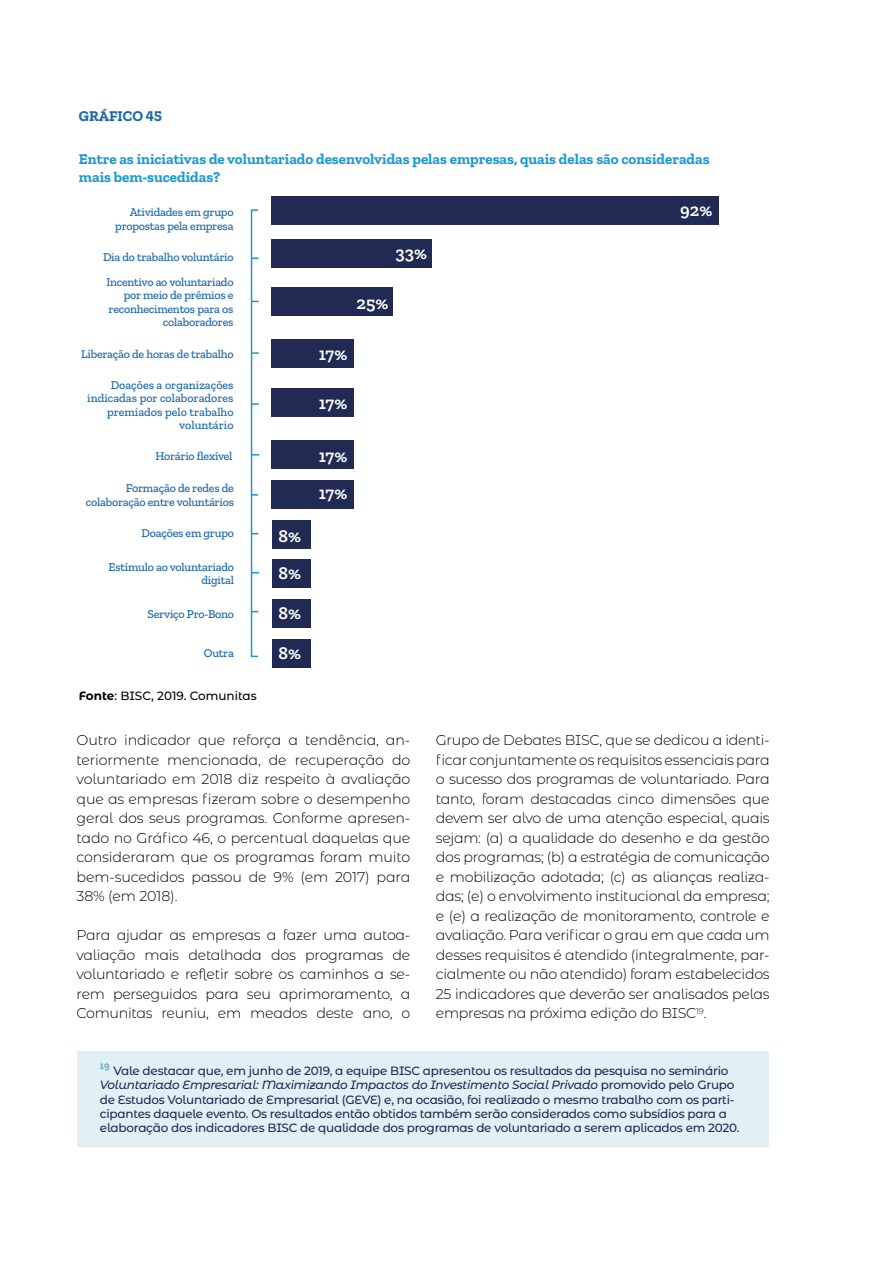
<style>
.page{position:relative;width:893px;height:1263px;background:#fff}
.page>*{position:absolute;margin:0;border:0;box-sizing:border-box;transform-origin:0 0}
.t1{font:600 18px/37.2px "Zilla Slab";letter-spacing:-.02em;color:#fff}
.t2{font:700 15px/18px "Zilla Slab";color:#1c98d5}
.t3{font:700 15px "Zilla Slab";color:#1a67b0}
.t4{font:300 14.25px/19.5px "Montserrat Alternates";letter-spacing:-.02em;color:#000;text-align:justify}
.t5{font:500 12px/14.4px "Montserrat Alternates";letter-spacing:-.02em;color:#202a53}
.t6{font:500 12px/13.5px "Zilla Slab";letter-spacing:-.02em;color:#1a67b0;text-align:right}
.t7{font:500 12px/13.5px "Zilla Slab";color:#1a67b0;text-align:right}
.t8{font:500 12px "Montserrat Alternates";color:#000}
.t9{font:700 10.5px "Zilla Slab";color:#6eb1d1}
.s1{font-weight:700}
.s2{font-style:italic}
</style>
<div class="page">
<div style="left:251px;top:209px;width:8px;height:448px;border:2px solid #1c98d5"></div>
<svg style="left:251px;top:257px;width:7px;height:2px"></svg>
<svg style="left:252px;top:352px;width:7px;height:2px"></svg>
<svg style="left:252px;top:403px;width:7px;height:2px"></svg>
<div style="left:272px;top:196px;width:447px;height:29px;background:#202a53"></div>
<div style="left:272px;top:239px;width:160px;height:29px;background:#202a53"></div>
<div style="left:272px;top:287px;width:121px;height:29px;background:#202a53"></div>
<div style="left:272px;top:339px;width:82px;height:28px;background:#202a53"></div>
<div style="left:272px;top:388px;width:82px;height:29px;background:#202a53"></div>
<div style="left:272px;top:441px;width:82px;height:28px;background:#202a53"></div>
<div style="left:272px;top:480px;width:82px;height:29px;background:#202a53"></div>
<div style="left:272px;top:520px;width:38px;height:28px;background:#202a53"></div>
<div style="left:272px;top:560px;width:38px;height:28px;background:#202a53"></div>
<div style="left:272px;top:599px;width:38px;height:29px;background:#202a53"></div>
<div style="left:272px;top:639px;width:38px;height:28px;background:#202a53"></div>
<svg style="left:251px;top:494px;width:7px;height:2px"></svg>
<div style="left:77px;top:1052px;width:692px;height:95px;background:#e2eff5"></div>
<p class="t3" style="left:79px;top:108px;width:85px">GRÁFICO 45</p>
<p class="t2" style="left:79px;top:151px;width:632px">Entre as iniciativas de voluntariado desenvolvidas pelas empresas, quais delas são consideradas mais bem-sucedidas?</p>
<p class="t6" style="left:115px;top:206px;width:120px">Atividades em grupo propostas pela empresa</p>
<p class="t1" style="left:680px;top:191px;width:34px">92%</p>
<p class="t6" style="left:103px;top:251px;width:132px">Dia do trabalho voluntário</p>
<p class="t6" style="left:106px;top:275px;width:129px">Incentivo ao voluntariado por meio de prêmios e reconhecimentos para os colaboradores</p>
<p class="t6" style="left:81px;top:347px;width:154px">Liberação de horas de trabalho</p>
<p class="t7" style="left:87px;top:378px;width:148px">Doações a organizações indicadas por colaboradores premiados pelo trabalho voluntário</p>
<p class="t6" style="left:155px;top:449px;width:79px">Horário flexível</p>
<p class="t6" style="left:86px;top:481px;width:150px">Formação de redes de colaboração entre voluntários</p>
<p class="t6" style="left:142px;top:526px;width:94px">Doações em grupo</p>
<p class="t6" style="left:109px;top:560px;width:127px">Estímulo ao voluntariado digital</p>
<p class="t6" style="left:148px;top:608px;width:88px">Serviço Pro-Bono</p>
<p class="t6" style="left:204px;top:646px;width:32px">Outra</p>
<p class="t8" style="left:79px;top:687px;width:179px"><span class="s1">Fonte</span>: BISC, 2019. Comunitas</p>
<p class="t1" style="left:278px;top:517px;width:24px">8%<br>8%</p>
<p class="t1" style="left:278px;top:594px;width:24px;line-height:39.2px">8%<br>8%</p>
<p class="t1" style="left:395px;top:234px;width:33px">33%</p>
<p class="t1" style="left:357px;top:284px;width:33px">25%</p>
<p class="t1" style="left:319px;top:336px;width:30px">17%</p>
<p class="t1" style="left:319px;top:384px;width:30px">17%</p>
<p class="t1" style="left:319px;top:437px;width:30px">17%<br>17%</p>
<p class="t4" style="left:77px;top:730px;width:335px">Outro indicador que reforça a tendência, an&shy;teriormente mencionada, de recuperação do voluntariado em 2018 diz respeito à avaliação que as empresas fizeram sobre o desempenho geral dos seus programas. Conforme apresen&shy;tado no Gráfico 46, o percentual daquelas que consideraram que os programas foram muito bem-sucedidos passou de 9% (em 2017) para 38% (em 2018).</p>
<p class="t4" style="left:77px;top:925px;width:335px">Para ajudar as empresas a fazer uma autoa&shy;valiação mais detalhada dos programas de voluntariado e refletir sobre os caminhos a se&shy;rem perseguidos para seu aprimoramento, a Comunitas reuniu, em meados deste ano, o</p>
<p class="t4" style="left:436px;top:730px;width:335px">Grupo de Debates BISC, que se dedicou a identi&shy;ficar conjuntamente os requisitos essenciais para o sucesso dos programas de voluntariado. Para tanto, foram destacadas cinco dimensões que devem ser alvo de uma atenção especial, quais sejam: (a) a qualidade do desenho e da gestão dos programas; (b) a estratégia de comunicação e mobilização adotada; (c) as alianças realiza&shy;das; (e) o envolvimento institucional da empresa; e (e) a realização de monitoramento, controle e avaliação. Para verificar o grau em que cada um desses requisitos é atendido (integralmente, par&shy;cialmente ou não atendido) foram estabelecidos 25 indicadores que deverão ser analisados pelas empresas na próxima edição do BISC<sup>19</sup>.</p>
<p class="t9" style="left:100px;top:1059px;width:11px">19</p>
<p class="t5" style="left:100px;top:1063px;width:641px;text-indent:14px">Vale destacar que, em junho de 2019, a equipe BISC apresentou os resultados da pesquisa no seminário <span class="s2">Voluntariado Empresarial: Maximizando Impactos do Investimento Social Privado</span> promovido pelo Grupo de Estudos Voluntariado de Empresarial (GEVE) e, na ocasião, foi realizado o mesmo trabalho com os parti&shy;cipantes daquele evento. Os resultados então obtidos também serão considerados como subsídios para a elaboração dos indicadores BISC de qualidade dos programas de voluntariado a serem aplicados em 2020.</p>
</div>
